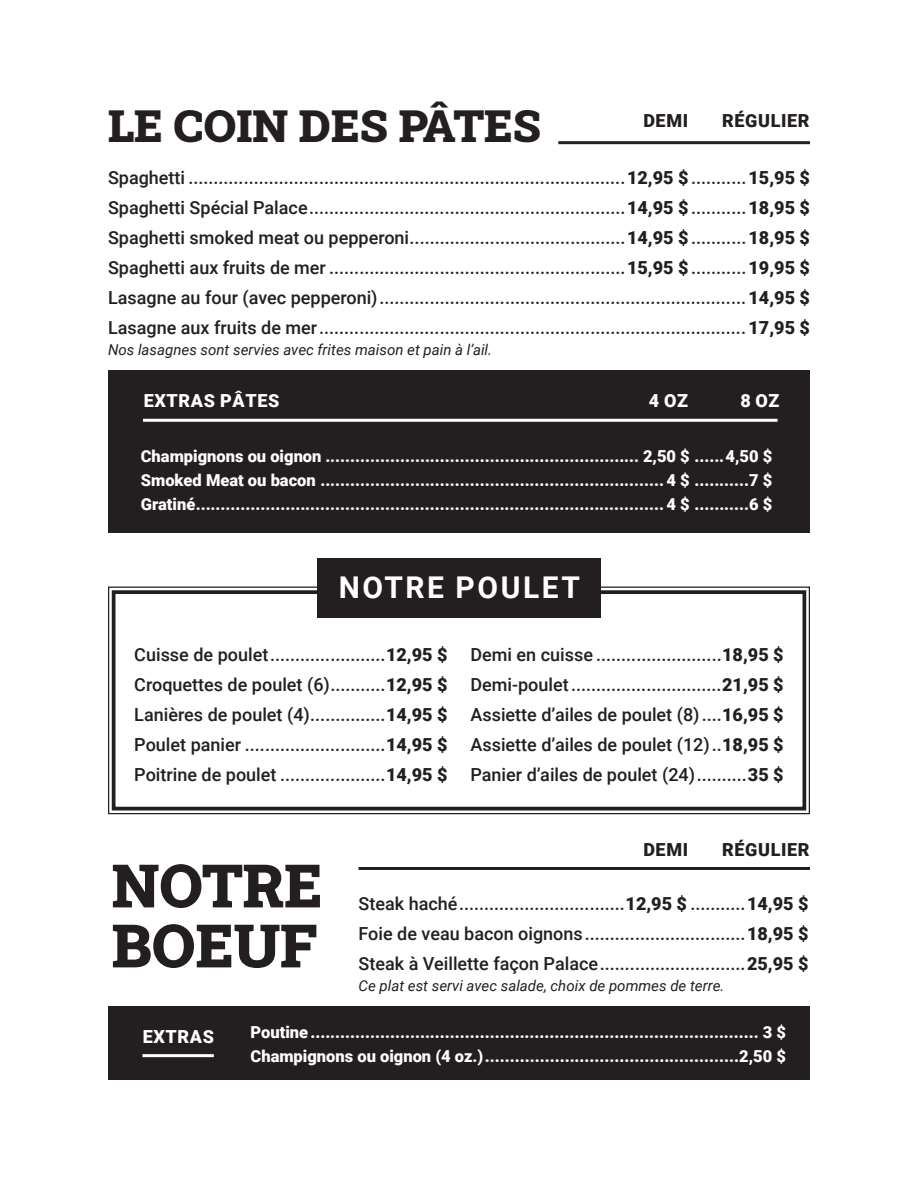
<style>
.page{position:relative;width:918px;height:1188px;background:#fff}
.page>*{position:absolute;margin:0;border:0;box-sizing:border-box;transform-origin:0 0}
.t1{font:900 60px/60px "Roboto Slab";color:#231f20}
.t2{font:900 45px "Roboto Slab";color:#231f20}
.t3{font:700 30px "Roboto";letter-spacing:.085em;color:#fff}
.t4{font:500 18px/30px "Roboto";color:#231f20;text-align:justify}
.t5{font:900 18px "Roboto";letter-spacing:.035em;color:#231f20}
.t6{font:900 18px "Roboto";letter-spacing:.035em;color:#fff}
.t7{font:900 16.5px/24px "Roboto";color:#fff;text-align:justify}
.t8{font:italic 15px "Roboto";color:#231f20}
.s1{font-weight:900}
</style>
<div class="page">
<hr style="left:558px;top:141px;width:252px;height:3px;background:#231f20">
<hr style="left:359px;top:867px;width:451px;height:3px;background:#231f20">
<div style="left:108px;top:371px;width:702px;height:162px;background:#231f20"></div>
<hr style="left:143px;top:419px;width:635px;height:3px;background:#fff">
<svg style="left:108px;top:586px;width:702px;height:229px"></svg>
<div style="left:112px;top:590px;width:694px;height:220px;border:4px solid #231f20"></div>
<div style="left:317px;top:558px;width:284px;height:60px;background:#231f20"></div>
<div style="left:108px;top:1006px;width:702px;height:74px;background:#231f20"></div>
<hr style="left:143px;top:1054px;width:71px;height:3px;background:#fff">
<h2 class="t2" style="left:108px;top:95px;width:434px">LE COIN DES PÂTES</h2>
<p class="t5" style="left:643px;top:108px;width:46px">DEMI</p>
<p class="t5" style="left:722px;top:108px;width:89px">RÉGULIER</p>
<p class="t4" style="left:108px;top:162px;width:703px">Spaghetti .......................................................................................<span class="s1">12,95 $</span> ...........<span class="s1">15,95 $ </span>Spaghetti Spécial Palace...............................................................<span class="s1">14,95 $</span> ...........<span class="s1">18,95 $ </span>Spaghetti smoked meat ou pepperoni...........................................<span class="s1">14,95 $</span> ...........<span class="s1">18,95 $ </span>Spaghetti aux fruits de mer ...........................................................<span class="s1">15,95 $</span> ...........<span class="s1">19,95 $ </span>Lasagne au four (avec pepperoni).........................................................................<span class="s1">14,95 $ </span>Lasagne aux fruits de mer.....................................................................................<span class="s1">17,95 $</span></p>
<p class="t8" style="left:108px;top:339px;width:386px">Nos lasagnes sont servies avec frites maison et pain à l’ail.</p>
<p class="t6" style="left:144px;top:388px;width:137px">EXTRAS PÂTES</p>
<p class="t6" style="left:649px;top:388px;width:41px">4 OZ</p>
<p class="t6" style="left:740px;top:388px;width:41px">8 OZ</p>
<p class="t7" style="left:141px;top:443px;width:633px">Champignons ou oignon ............................................................... 2,50 $ ......4,50 $ Smoked Meat ou bacon ..................................................................... 4 $ ...........7 $ Gratiné.............................................................................................. 4 $ ...........6 $</p>
<h3 class="t3" style="left:339px;top:566px;width:243px">NOTRE POULET</h3>
<p class="t4" style="left:134px;top:639px;width:315px">Cuisse de poulet.......................<span class="s1">12,95 $ </span>Croquettes de poulet (6)...........<span class="s1">12,95 $ </span>Lanières de poulet (4)...............<span class="s1">14,95 $ </span>Poulet panier ............................<span class="s1">14,95 $ </span>Poitrine de poulet .....................<span class="s1">14,95 $</span></p>
<p class="t4" style="left:470px;top:639px;width:315px">Demi en cuisse .........................<span class="s1">18,95 $ </span>Demi-poulet..............................<span class="s1">21,95 $ </span>Assiette d’ailes de poulet (8)....<span class="s1">16,95 $ </span>Assiette d’ailes de poulet (12)..<span class="s1">18,95 $ </span>Panier d’ailes de poulet (24)..........<span class="s1">35 $</span></p>
<p class="t5" style="left:643px;top:837px;width:46px">DEMI</p>
<p class="t5" style="left:722px;top:837px;width:89px">RÉGULIER</p>
<h1 class="t1" style="left:112px;top:854px;width:212px">NOTRE<br>BOEUF</h1>
<p class="t4" style="left:359px;top:888px;width:451px">Steak haché.................................<span class="s1">12,95 $</span> ...........<span class="s1">14,95 $ </span>Foie de veau bacon oignons................................<span class="s1">18,95 $ </span>Steak à Veillette façon Palace.............................<span class="s1">25,95 $</span></p>
<p class="t8" style="left:359px;top:975px;width:367px">Ce plat est servi avec salade, choix de pommes de terre.</p>
<p class="t7" style="left:251px;top:1019px;width:537px">Poutine.......................................................................................... 3 $<br>Champignons ou oignon (4 oz.)...................................................2,50 $</p>
<p class="t6" style="left:143px;top:1024px;width:73px">EXTRAS</p>
</div>
